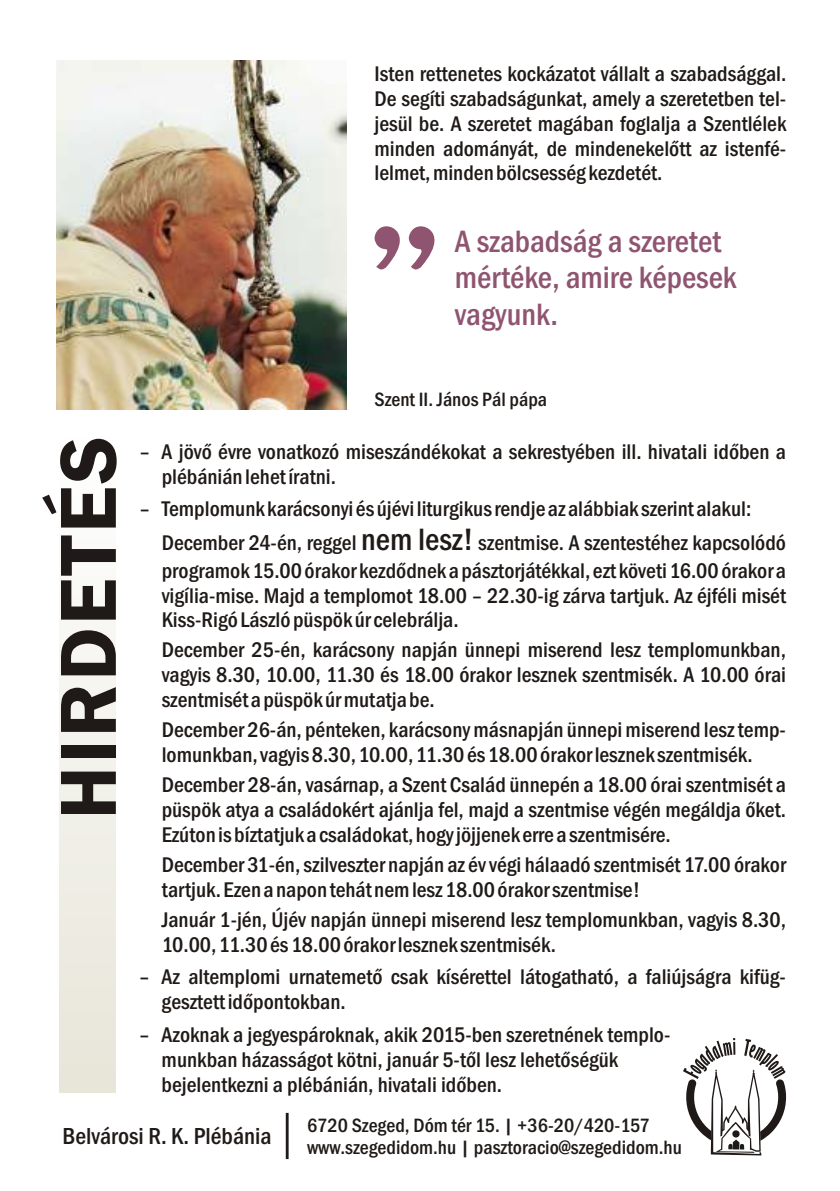
<style>
.page{position:relative;width:840px;height:1191px;background:#fff}
.page>*{position:absolute;margin:0;border:0;box-sizing:border-box;transform-origin:0 0}
.t1{font:600 82.2px "Franklin Gothic";letter-spacing:.03em;color:#1f1a17}
.t2{font:500 condensed 32px/36.2px "Franklin Gothic";color:#8f5470}
.t3{font:500 condensed 24px "Franklin Gothic";color:#1f1a17}
.t4{font:500 condensed 22px/25px "Franklin Gothic";color:#1f1a17}
.t5{font:500 condensed 20px/22.6px "Franklin Gothic";color:#1f1a17}
.s1{font-size:32px}
</style>
<div class="page">
<div style="left:59px;top:436px;width:57px;height:656px;background:linear-gradient(to bottom,#fefefe,#e8e6d9)"></div>
<svg style="left:683px;top:1038px;width:102px;height:117px"></svg>
<hr style="left:285px;top:1112px;width:3px;height:47px;background:#1f1a17">
<img style="left:57px;top:60px;width:289px;height:349px">
<svg style="left:374px;top:226px;width:60px;height:43px"></svg>
<p class="t4" style="left:374px;top:63px;width:413px;text-align:justify">Isten rettenetes kockázatot vállalt a szabadsággal.<br>De segíti szabadságunkat, amely a szeretetben tel&shy;jesül be. A szeretet magában foglalja a Szentlélek minden adományát, de mindenekelőtt az istenfé&shy;lelmet, minden bölcsesség kezdetét.</p>
<h2 class="t2" style="left:454px;top:226px;width:283px">A szabadság a szeretet mértéke, amire képesek vagyunk.</h2>
<h1 class="t1" style="left:58px;top:819px;width:385px;rotate:-90deg">HIRDETÉS</h1>
<p class="t5" style="left:374px;top:389px;width:174px">Szent II. János Pál pápa</p>
<p class="t4" style="left:139px;top:441px;width:13px">–</p>
<p class="t4" style="left:161px;top:441px;width:625px">A jövő évre vonatkozó miseszándékokat a sekrestyében ill. hivatali időben a</p>
<p class="t4" style="left:162px;top:466px;width:176px">plébánián lehet íratni.</p>
<p class="t4" style="left:162px;top:493px;width:625px;line-height:34.2px;text-indent:-23px">– Templomunk karácsonyi és újévi liturgikus rendje az alábbiak szerint alakul:<br>December 24-én, reggel <span class="s1">nem lesz!</span> szentmise. A szentestéhez kapcsolódó</p>
<p class="t4" style="left:162px;top:559px;width:625px;text-align:justify">programok 15.00 órakor kezdődnek a pásztorjátékkal, ezt követi 16.00 órakor a vigília-mise. Majd a templomot 18.00 – 22.30-ig zárva tartjuk. Az éjféli misét Kiss-Rigó László püspök úr celebrálja.</p>
<p class="t4" style="left:162px;top:639px;width:625px;text-align:justify">December 25-én, karácsony napján ünnepi miserend lesz templomunkban, vagyis 8.30, 10.00, 11.30 és 18.00 órakor lesznek szentmisék. A 10.00 órai szentmisét a püspök úr mutatja be.</p>
<p class="t4" style="left:162px;top:719px;width:625px">December 26-án, pénteken, karácsony másnapján ünnepi miserend lesz temp&shy;lomunkban, vagyis 8.30, 10.00, 11.30 és 18.00 órakor lesznek szentmisék.</p>
<p class="t4" style="left:161px;top:774px;width:625px;text-align:justify">December 28-án, vasárnap, a Szent Család ünnepén a 18.00 órai szentmisét a püspök atya a családokért ajánlja fel, majd a szentmise végén megáldja őket.<br>Ezúton is bíztatjuk a családokat, hogy jöjjenek erre a szentmisére.</p>
<p class="t4" style="left:161px;top:854px;width:625px">December 31-én, szilveszter napján az év végi hálaadó szentmisét 17.00 órakor tartjuk. Ezen a napon tehát nem lesz 18.00 órakor szentmise!</p>
<p class="t4" style="left:161px;top:908px;width:625px">Január 1-jén, Újév napján ünnepi miserend lesz templomunkban, vagyis 8.30,<br>10.00, 11.30 és 18.00 órakor lesznek szentmisék.</p>
<p class="t4" style="left:161px;top:966px;width:625px;text-indent:-23px">– Az altemplomi urnatemető csak kísérettel látogatható, a faliújságra kifüg&shy;gesztett időpontokban.</p>
<p class="t4" style="left:161px;top:1023px;width:510px;text-indent:-23px">– Azoknak a jegyespároknak, akik 2015-ben szeretnének templo&shy;munkban házasságot kötni, január 5-től lesz lehetőségük bejelentkezni a plébánián, hivatali időben.</p>
<p class="t3" style="left:62px;top:1127px;width:210px">Belvárosi R. K. Plébánia</p>
<p class="t5" style="left:307px;top:1115px;width:376px">6720 Szeged, Dóm tér 15. | +36-20/420-157 www.szegedidom.hu | pasztoracio@szegedidom.hu</p>
</div>
